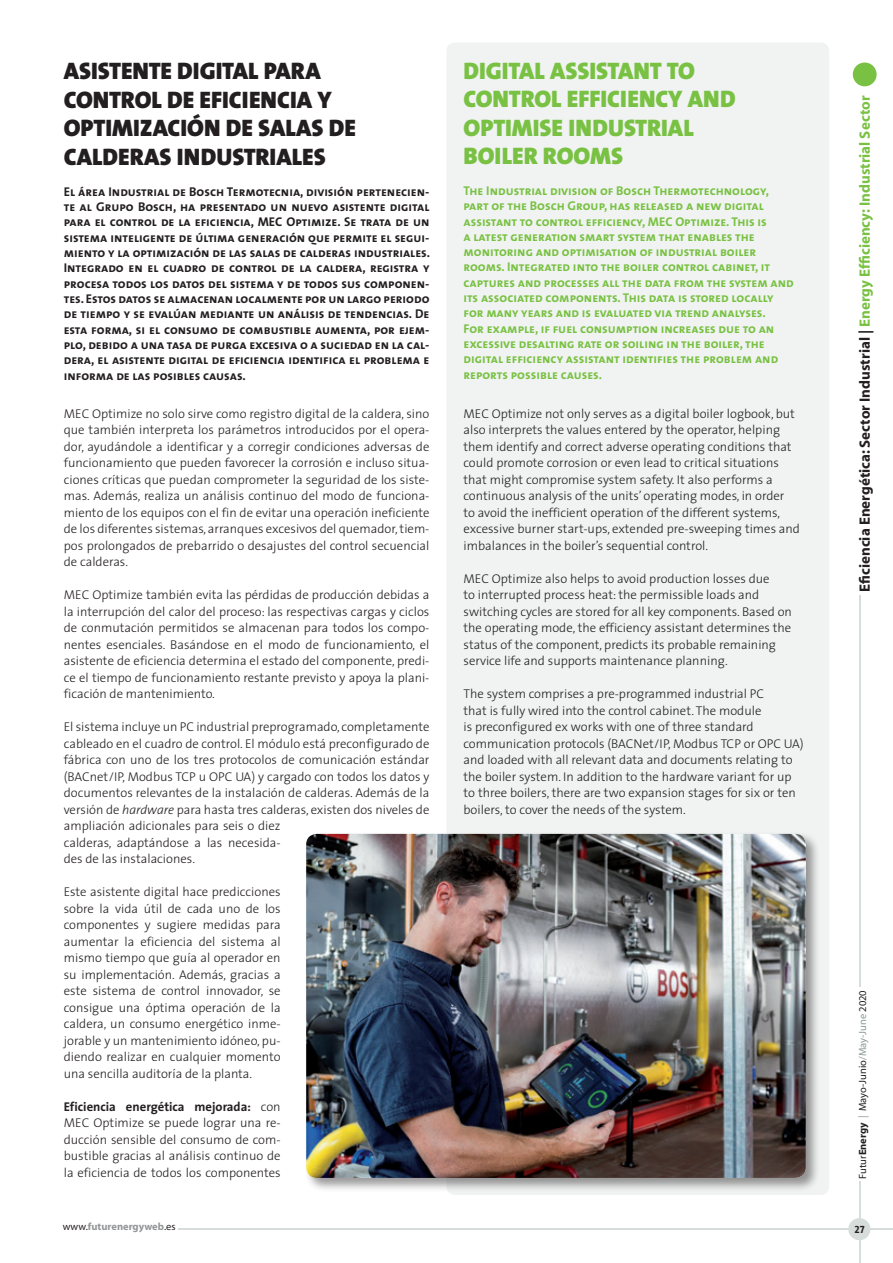
<style>
.page{position:relative;width:893px;height:1263px;background:#fff}
.page>*{position:absolute;margin:0;border:0;box-sizing:border-box;transform-origin:0 0}
.Titular_Grande{font:24px/28.8px "The Sans Black Caps";color:#231f20}
.Titular_Grande-2{font:24px/28.5px "The Sans Black Caps";color:#79c142}
.t1{font:700 15px "Myriad";color:#231f20}
.Texto{font:300 12.75px/16.5px "The Sans";color:#231f20;text-align:justify}
.Texto_ingles{font:300 12.75px/16.5px "The Sans";color:#231f20}
.Titular_Grande-3{font:12.75px/15.3px "The Sans Bold Caps";color:#231f20;text-align:justify}
.Titular_Grande-4{font:12.75px/15.3px "The Sans Bold Caps";color:#79c142}
.t2{font:10.5px "Myriad";color:#231f20}
.t3{font:700 10.5px "Myriad";color:#939598}
.t4{font:10.5px "The Sans Bold Caps";color:#231f20}
.s1{font-style:italic}
.s2{font-weight:700}
.s3{color:#79c142}
.s4{color:#8b9b92}
.s5{font-weight:400;color:#231f20}
</style>
<div class="page">
<hr style="left:178px;top:1228px;width:715px;height:2px;background:#d7ddda">
<hr style="left:859px;top:1181px;width:1px;height:82px;background:#d7ddda">
<div style="left:848px;top:1218px;width:22px;height:22px;background:#d7ddda;border-radius:50%"></div>
<hr style="left:860px;top:595px;width:1px;height:391px;background:#d7ddda">
<div style="left:853px;top:63px;width:24px;height:23px;background:#79c142;border-radius:50%"></div>
<div style="left:446px;top:43px;width:383px;height:1152px;background:#f0f3f2;border-radius:9px"></div>
<div style="left:304px;top:831px;width:516px;height:361px;background:#231f20;opacity:.46"></div>
<img style="left:306px;top:834px;width:500px;height:344px">
<p class="Titular_Grande" style="left:64px;top:56px;width:258px">ASISTENTE DIGITAL PARA</p>
<p class="Titular_Grande" style="left:64px;top:85px;width:294px">CONTROL DE EFICIENCIA Y<br>OPTIMIZACIÓN DE SALAS DE<br>CALDERAS INDUSTRIALES</p>
<p class="Titular_Grande-3" style="left:64px;top:184px;width:368px">El área Industrial de Bosch Termotecnia, división pertenecien&shy;te al Grupo Bosch, ha presentado un nuevo asistente digital para el control de la eficiencia, MEC Optimize. Se trata de un sistema inteligente de última generación que permite el segui&shy;miento y la optimización de las salas de calderas industriales.<br>Integrado en el cuadro de control de la caldera, registra y procesa todos los datos del sistema y de todos sus componen&shy;tes. Estos datos se almacenan localmente por un largo periodo de tiempo y se evalúan mediante un análisis de tendencias. De esta forma, si el consumo de combustible aumenta, por ejem&shy;plo, debido a una tasa de purga excesiva o a suciedad en la cal&shy;dera, el asistente digital de eficiencia identifica el problema e informa de las posibles causas.</p>
<p class="Texto" style="left:64px;top:405px;width:367px">MEC Optimize no solo sirve como registro digital de la caldera, sino que también interpreta los parámetros introducidos por el opera&shy;dor, ayudándole a identificar y a corregir condiciones adversas de funcionamiento que pueden favorecer la corrosión e incluso situa&shy;ciones críticas que puedan comprometer la seguridad de los siste&shy;mas. Además, realiza un análisis continuo del modo de funciona&shy;miento de los equipos con el fin de evitar una operación ineficiente de los diferentes sistemas, arranques excesivos del quemador, tiem&shy;pos prolongados de prebarrido o desajustes del control secuencial de calderas.</p>
<p class="Texto" style="left:64px;top:586px;width:367px">MEC Optimize también evita las pérdidas de producción debidas a la interrupción del calor del proceso: las respectivas cargas y ciclos de conmutación permitidos se almacenan para todos los compo&shy;nentes esenciales. Basándose en el modo de funcionamiento, el asistente de eficiencia determina el estado del componente, predi&shy;ce el tiempo de funcionamiento restante previsto y apoya la plani&shy;ficación de mantenimiento.</p>
<p class="Texto" style="left:64px;top:718px;width:367px;text-align:left">El sistema incluye un PC industrial preprogramado, completamente cableado en el cuadro de control. El módulo está preconfigurado de fábrica con uno de los tres protocolos de comunicación estándar (BACnet/IP, Modbus TCP u OPC UA) y cargado con todos los datos y documentos relevantes de la instalación de calderas. Además de la versión de <span class="s1">hardware</span> para hasta tres calderas, existen dos niveles de ampliación adicionales para seis o diez<br>calderas, adaptándose a las necesida-<br>des de las instalaciones.</p>
<p class="Texto" style="left:64px;top:883px;width:218px">Este asistente digital hace predicciones sobre la vida útil de cada uno de los componentes y sugiere medidas para aumentar la eficiencia del sistema al mismo tiempo que guía al operador en su implementación. Además, gracias a este sistema de control innovador, se consigue una óptima operación de la caldera, un consumo energético inme&shy;jorable y un mantenimiento idóneo, pu&shy;diendo realizar en cualquier momento una sencilla auditoría de la planta.</p>
<p class="Texto" style="left:64px;top:1098px;width:218px"><span class="s2">Eficiencia energética mejorada:</span> con MEC Optimize se puede lograr una re&shy;ducción sensible del consumo de com&shy;bustible gracias al análisis continuo de la eficiencia de todos los componentes</p>
<p class="Titular_Grande-2" style="left:463px;top:56px;width:233px">DIGITAL ASSISTANT TO</p>
<p class="Titular_Grande-2" style="left:463px;top:85px;width:274px">CONTROL EFFICIENCY AND<br>OPTIMISE INDUSTRIAL<br>BOILER ROOMS</p>
<p class="Titular_Grande-4" style="left:463px;top:183px;width:332px">The Industrial division of Bosch Thermotechnology, part of the Bosch Group, has released a new digital assistant to control efficiency, MEC Optimize. This is<br>a latest generation smart system that enables the monitoring and optimisation of industrial boiler rooms. Integrated into the boiler control cabinet, it captures and processes all the data from the system and its associated components. This data is stored locally for many years and is evaluated via trend analyses.<br>For example, if fuel consumption increases due to an excessive desalting rate or soiling in the boiler, the digital efficiency assistant identifies the problem and reports possible causes.</p>
<p class="Texto_ingles" style="left:463px;top:405px;width:338px">MEC Optimize not only serves as a digital boiler logbook, but also interprets the values entered by the operator, helping them identify and correct adverse operating conditions that could promote corrosion or even lead to critical situations that might compromise system safety. It also performs a continuous analysis of the units’ operating modes, in order<br>to avoid the inefficient operation of the different systems, excessive burner start-ups, extended pre-sweeping times and imbalances in the boiler’s sequential control.</p>
<p class="Texto_ingles" style="left:463px;top:570px;width:330px">MEC Optimize also helps to avoid production losses due<br>to interrupted process heat: the permissible loads and switching cycles are stored for all key components. Based on the operating mode, the efficiency assistant determines the status of the component, predicts its probable remaining service life and supports maintenance planning.</p>
<p class="Texto_ingles" style="left:463px;top:685px;width:342px">The system comprises a pre-programmed industrial PC<br>that is fully wired into the control cabinet. The module<br>is preconfigured ex works with one of three standard communication protocols (BACNet/IP, Modbus TCP or OPC UA) and loaded with all relevant data and documents relating to the boiler system. In addition to the hardware variant for up to three boilers, there are two expansion stages for six or ten boilers, to cover the needs of the system.</p>
<p class="t1" style="left:857px;top:592px;width:497px;rotate:-90deg">Eficiencia Energética: Sector Industrial | <span class="s3">Energy Efficiency: Industrial Sector</span></p>
<p class="t2" style="left:857px;top:1178px;width:190px;rotate:-90deg">Futur<span class="s2">Energy</span> <span class="s4">|</span> Mayo-Junio<span class="s4">/May-June</span> 2020</p>
<p class="t3" style="left:63px;top:1220px;width:114px"><span class="s5">www.</span>futurenergyweb<span class="s5">.es</span></p>
<p class="t4" style="left:855px;top:1220px;width:12px">27</p>
</div>
